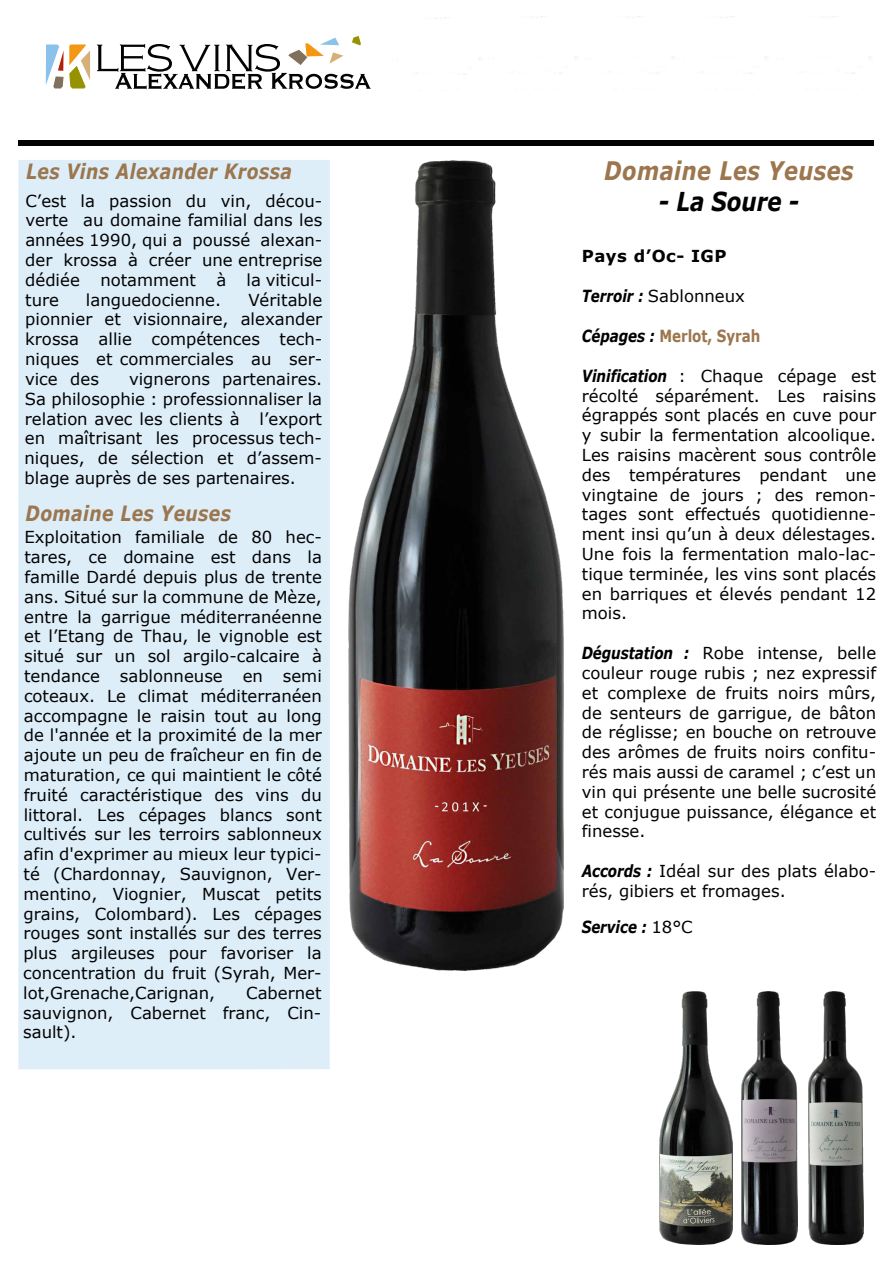
<style>
.page{position:relative;width:893px;height:1263px;background:#fff}
.page>*{position:absolute;margin:0;border:0;box-sizing:border-box;transform-origin:0 0}
.t1{font:italic 700 26.1px "Verdana";color:#020202;scale:.82 1}
.t2{font:italic 700 25.5px "Verdana";letter-spacing:.025em;color:#9b764e;scale:.82 1}
.t3{font:italic 700 21px "Verdana";letter-spacing:.025em;color:#9b764e;scale:.82 1}
.t4{font:700 16.65px "Verdana";letter-spacing:-.005em;color:#9b764e;scale:.81 1}
.t5{font:italic 700 16.65px "Verdana";letter-spacing:-.005em;color:#000;scale:.81 1}
.t6{font:16.5px/19.8px "Verdana";color:#020202;text-align:justify}
.t7{font:700 16.5px "Verdana";letter-spacing:.03em;color:#020202}
.s1{font-weight:700;font-style:italic;font-size:16.65px;color:#000}
.s2{font-style:italic;color:#000}
.s3{font-weight:400;font-style:normal;font-size:16.5px;color:#020202}
</style>
<div class="page">
<div style="left:18px;top:160px;width:312px;height:909px;background:#deeef9"></div>
<img style="left:349px;top:160px;width:215px;height:811px">
<svg style="left:46px;top:44px;width:44px;height:44px"></svg>
<svg style="left:97px;top:36px;width:274px;height:53px"></svg>
<div style="left:18px;top:140px;width:855px;height:5px;background:#020202"></div>
<img style="left:741px;top:992px;width:56px;height:253px">
<img style="left:808px;top:992px;width:56px;height:252px">
<img style="left:660px;top:992px;width:72px;height:253px">
<p class="t3" style="left:26px;top:156px;width:326px">Les Vins Alexander Krossa</p>
<p class="t6" style="left:25px;top:191px;width:299px">C’est la passion du vin, décou&shy;verte au domaine familial dans les années 1990, qui a poussé alexan&shy;der krossa à créer une entreprise dédiée notamment à la viticul&shy;ture</p>
<p class="t6" style="left:25px;top:290px;width:299px;text-indent:223px">Véritable pionnier et visionnaire, alexander krossa allie compétences tech&shy;niques et commerciales au ser&shy;vice des</p>
<p class="t6" style="left:86px;top:290px;width:137px">languedocienne.</p>
<p class="t6" style="left:25px;top:369px;width:299px;text-indent:104px">vignerons partenaires.<br>Sa philosophie : professionnaliser la relation avec les clients à l’export en maîtrisant les processus tech&shy;niques, de sélection et d’assem&shy;blage auprès de ses partenaires.</p>
<p class="t3" style="left:26px;top:499px;width:252px">Domaine Les Yeuses</p>
<p class="t6" style="left:23px;top:527px;width:300px">Exploitation familiale de 80 hec&shy;tares, ce domaine est dans la famille Dardé depuis plus de trente ans. Situé sur la commune de Mèze, entre la garrigue méditerranéenne et l’Etang de Thau, le vignoble est situé sur un sol argilo-calcaire à tendance sablonneuse en semi coteaux. Le climat méditerranéen accompagne le raisin tout au long de l'année et la proximité de la mer ajoute un peu de fraîcheur en fin de maturation, ce qui maintient le côté fruité caractéristique des vins du littoral. Les cépages blancs sont cultivés sur les terroirs sablonneux afin d'exprimer au mieux leur typici&shy;té (Chardonnay, Sauvignon, Ver&shy;mentino, Viognier, Muscat petits grains, Colombard). Les cépages rouges sont installés sur des terres plus argileuses pour favoriser la concentration du fruit (Syrah, Mer&shy;lot,Grenache,Carignan,</p>
<p class="t6" style="left:23px;top:983px;width:300px;text-indent:223px">Cabernet sauvignon, Cabernet franc, Cin&shy;sault).</p>
<h2 class="t2" style="left:604px;top:152px;width:306px">Domaine Les Yeuses</h2>
<h1 class="t1" style="left:659px;top:183px;width:173px">- La Soure -</h1>
<p class="t7" style="left:582px;top:244px;width:146px">Pays d’Oc- IGP</p>
<p class="t6" style="left:582px;top:286px;width:165px"><span class="s1">Terroir :</span> Sablonneux</p>
<p class="t4" style="left:582px;top:324px;width:222px"><span class="s2">Cépages :</span> Merlot, Syrah</p>
<p class="t6" style="left:582px;top:366px;width:296px"><span class="s1">Vinification</span> : Chaque cépage est récolté séparément. Les raisins égrappés sont placés en cuve pour y subir la fermentation alcoolique.<br>Les raisins macèrent sous contrôle des températures pendant une vingtaine de jours ; des remon&shy;tages sont effectués quotidienne&shy;ment insi qu’un à deux délestages.<br>Une fois la fermentation malo-lac&shy;tique terminée, les vins sont placés en barriques et élevés pendant 12 mois.</p>
<p class="t6" style="left:582px;top:643px;width:296px"><span class="s1">Dégustation :</span> Robe intense, belle couleur rouge rubis ; nez expressif et complexe de fruits noirs mûrs, de senteurs de garrigue, de bâton de réglisse; en bouche on retrouve des arômes de fruits noirs confitu&shy;rés mais aussi de caramel ; c’est un vin qui présente une belle sucrosité et conjugue puissance, élégance et finesse.</p>
<p class="t6" style="left:582px;top:861px;width:296px"><span class="s1">Accords :</span> Idéal sur des plats élabo&shy;rés, gibiers et fromages.</p>
<p class="t5" style="left:582px;top:915px;width:139px">Service : <span class="s3">18°C</span></p>
</div>
